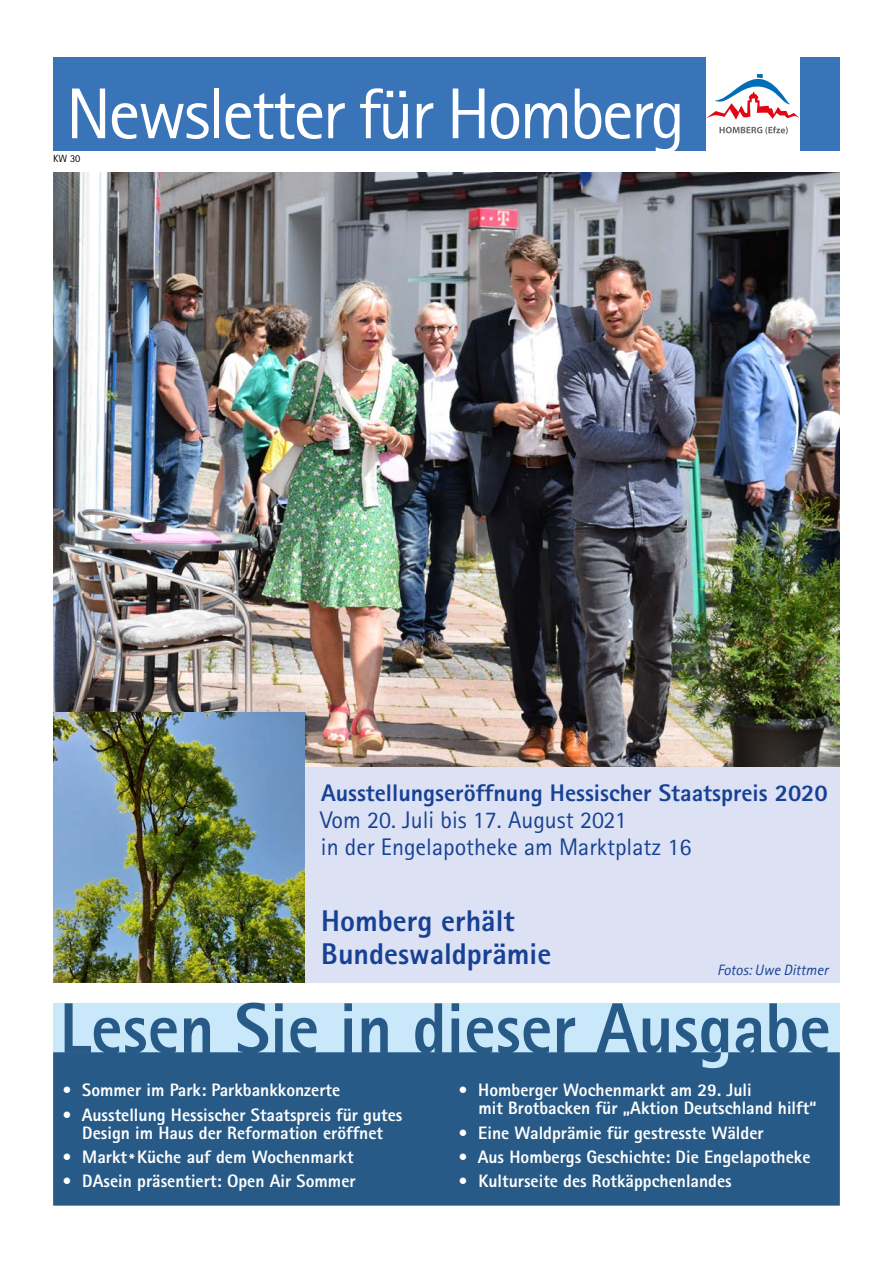
<style>
.page{position:relative;width:893px;height:1263px;background:#fff}
.page>*{position:absolute;margin:0;border:0;box-sizing:border-box;transform-origin:0 0}
.t1{font:72px "Rotis Sans Serif";letter-spacing:-.04em;color:#fff}
.t2{font:800 30px/33px "Rotis Sans Serif";color:#164194}
.t3{font:24px/27px "Rotis Sans Serif";color:#164194}
.t4{font:800 24px "Rotis Sans Serif";color:#164194}
.t5{font:800 18px/18px "Rotis Sans Serif";color:#fff;text-align:center}
.t6{font:italic 15px "Rotis Sans Serif";color:#164194}
.t7{font:10.5px "Rotis Sans Serif";color:#000}
</style>
<div class="page">
<div style="left:53px;top:57px;width:787px;height:94px;background:#3974b9"></div>
<div style="left:706px;top:56px;width:93px;height:96px;background:#fff"></div>
<svg style="left:719px;top:126px;width:69px;height:8px"></svg>
<svg style="left:706px;top:74px;width:93px;height:46px"></svg>
<div style="left:53px;top:172px;width:787px;height:810px;background:#dce1f3"></div>
<svg style="left:53px;top:1002px;width:787px;height:203px;background:#44739b"></svg>
<img style="left:53px;top:172px;width:787px;height:594px">
<img style="left:53px;top:712px;width:251px;height:270px">
<h1 class="t1" style="left:66px;top:71px;width:621px">Newsletter für Homberg</h1>
<p class="t7" style="left:53px;top:152px;width:29px">KW 30</p>
<h3 class="t4" style="left:321px;top:778px;width:508px">Ausstellungseröffnung Hessischer Staatspreis 2020</h3>
<h3 class="t3" style="left:320px;top:806px;width:373px">Vom 20. Juli bis 17. August 2021<br>in der Engelapotheke am Marktplatz 16</h3>
<h2 class="t2" style="left:321px;top:904px;width:232px">Homberg erhält<br>Bundeswaldprämie</h2>
<p class="t6" style="left:717px;top:961px;width:113px">Fotos: Uwe Dittmer</p>
<p class="t5" style="left:62px;top:1081px;width:279px">• Sommer im Park: Parkbankkonzerte</p>
<p class="t5" style="left:62px;top:1105px;width:342px">• Ausstellung Hessischer Staatspreis für gutes<br>Design im Haus der Reformation eröffnet</p>
<p class="t5" style="left:62px;top:1147px;width:293px">• Markt*Küche auf dem Wochenmarkt</p>
<p class="t5" style="left:62px;top:1172px;width:295px">• DAsein präsentiert: Open Air Sommer</p>
<p class="t5" style="left:478px;top:1081px;width:340px;text-align:left;text-indent:-20px">• Homberger Wochenmarkt am 29. Juli<br>mit Brotbacken für „Aktion Deutschland hilft“</p>
<p class="t5" style="left:458px;top:1123px;width:307px">• Eine Waldprämie für gestresste Wälder</p>
<p class="t5" style="left:458px;top:1147px;width:354px">• Aus Hombergs Geschichte: Die Engelapotheke</p>
<p class="t5" style="left:458px;top:1172px;width:275px">• Kulturseite des Rotkäppchenlandes</p>
</div>
